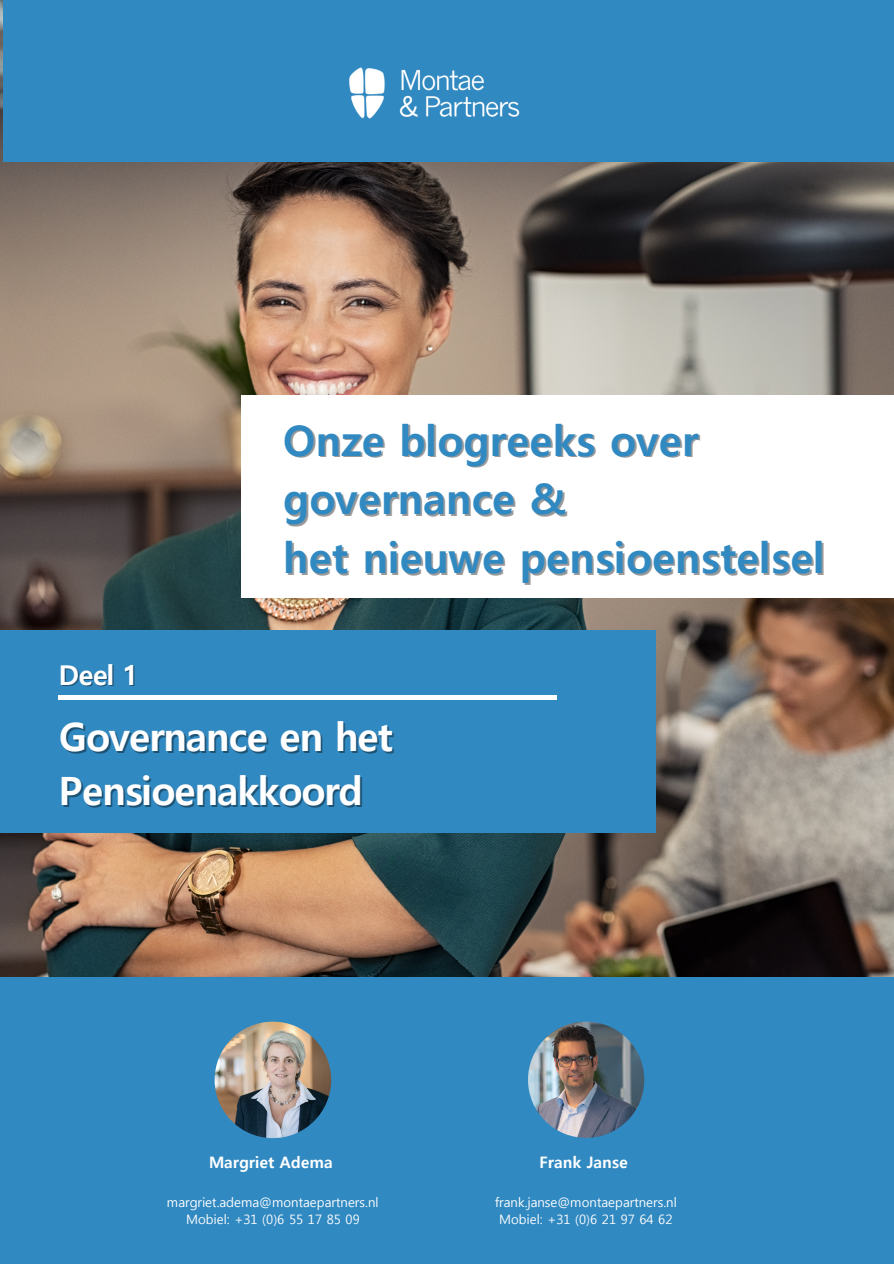
<style>
.page{position:relative;width:894px;height:1264px;background:#fff}
.page>*{position:absolute;margin:0;border:0;box-sizing:border-box;transform-origin:0 0}
.t1{font:700 42px/58.5px "Malgun Gothic";color:#3189c1}
.t2{font:700 39px/54px "Malgun Gothic";letter-spacing:-.03em;color:#fff}
.t3{font:700 27.3px "Malgun Gothic";color:#fff}
.t4{font:700 15.75px "Malgun Gothic";color:#fff}
.t5{font:13.05px "Malgun Gothic";color:#fff}
.t6{font:12.9px "Malgun Gothic";color:#fff}
</style>
<div class="page">
<img style="left:0;top:0;width:893px;height:977px">
<div style="left:0;top:629px;width:655px;height:203px;background:#3189c1"></div>
<hr style="left:59px;top:695px;width:498px;height:4px;background:#fff">
<div style="left:0;top:977px;width:893px;height:286px;background:#3189c1"></div>
<div style="left:3px;top:0;width:890px;height:162px;background:#3189c1"></div>
<img style="left:349px;top:67px;width:171px;height:52px">
<img style="left:214px;top:1021px;width:117px;height:117px;border-radius:50%">
<img style="left:528px;top:1021px;width:116px;height:116px;border-radius:50%">
<div style="left:241px;top:395px;width:652px;height:202px;background:#fff"></div>
<p class="t1" style="left:283px;top:408px;width:417px">Onze blogreeks over governance &amp;</p>
<p class="t1" style="left:283px;top:525px;width:543px">het nieuwe pensioenstelsel</p>
<p class="t3" style="left:59px;top:655px;width:81px">Deel 1</p>
<p class="t2" style="left:59px;top:707px;width:335px">Governance en het<br>Pensioenakkoord</p>
<p class="t4" style="left:209px;top:1150px;width:125px">Margriet Adema</p>
<p class="t5" style="left:167px;top:1192px;width:213px">margriet.adema@montaepartners.nl</p>
<p class="t5" style="left:186px;top:1210px;width:175px">Mobiel: +31 (0)6 55 17 85 09</p>
<p class="t4" style="left:539px;top:1150px;width:90px">Frank Janse</p>
<p class="t5" style="left:495px;top:1192px;width:183px">frank.janse@montaepartners.nl</p>
<p class="t6" style="left:499px;top:1209px;width:175px">Mobiel: +31 (0)6 21 97 64 62</p>
</div>
